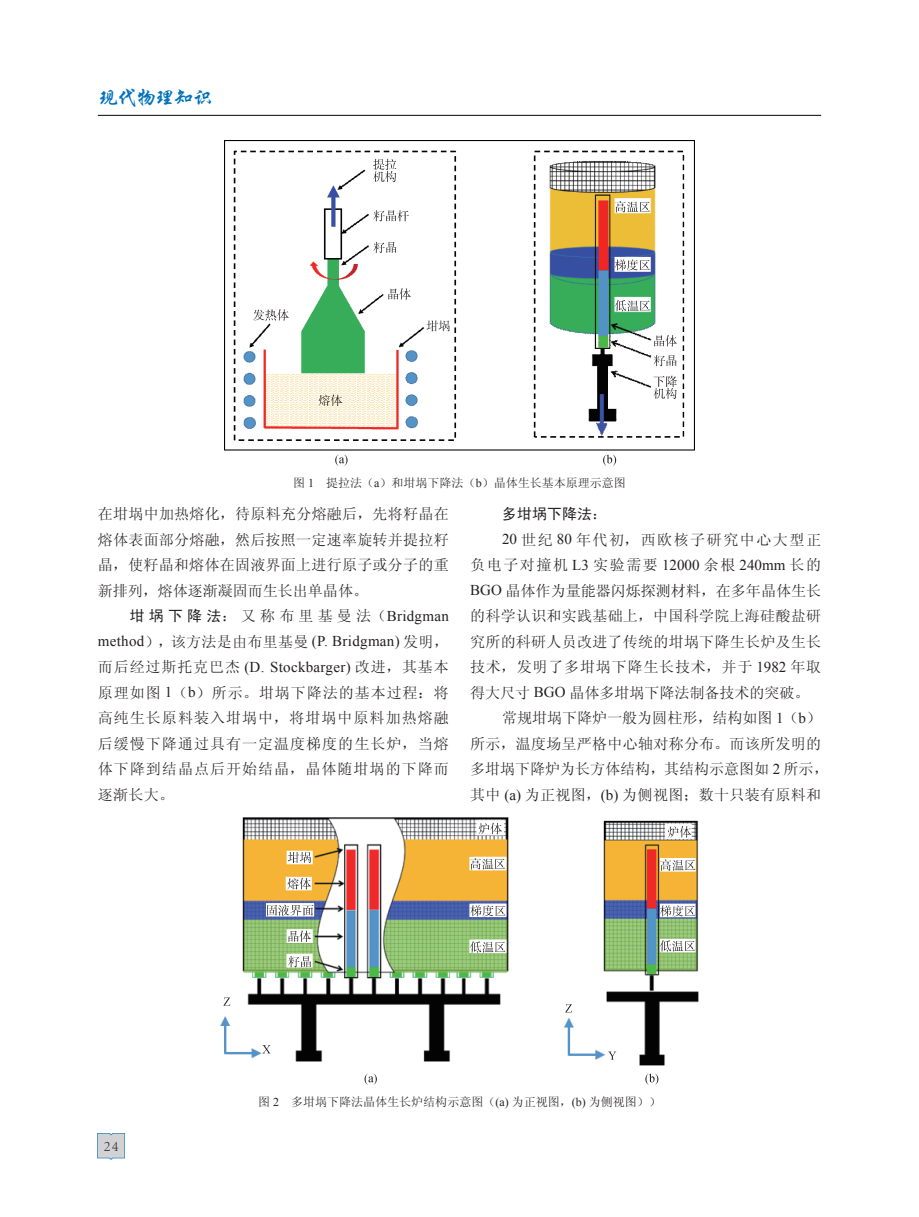
<style>
.page{position:relative;width:919px;height:1217px;background:#fff}
.page>*{position:absolute;margin:0;border:0;box-sizing:border-box;transform-origin:0 0}
.t1{font:21px "FZXKK GBK1 0";letter-spacing:-.1em;color:#0072bc}
.t2{font:15px "Sim Sun";letter-spacing:.02em;color:#231f20}
.t3{font:15px "Sim Sun";color:#231f20}
.t4{font:15px "Sim Sun";letter-spacing:.07em;color:#231f20}
.t5{font:15px "Times New Roman";letter-spacing:.02em;color:#231f20}
.t6{font:15px "Sim Sun";letter-spacing:.06em;color:#231f20}
.t7{font:15px "Sim Sun";letter-spacing:.105em;color:#231f20}
.t8{font:15px "Sim Sun";letter-spacing:.055em;color:#231f20}
.t9{font:15px "Sim Sun";letter-spacing:.065em;color:#231f20}
.t10{font:15px "Sim Sun";letter-spacing:.28em;color:#231f20}
.t11{font:15px "Sim Sun";letter-spacing:.1em;color:#231f20}
.t12{font:15px "Sim Hei";color:#231f20}
.t13{font:300 15px "Adobe Song Std";color:#231f20}
.t14{font:12px "Sim Sun";color:#231f20}
.s1{font-family:"Times New Roman"}
.s2{font-family:"Sim Hei"}
.s3{font-family:"Sim Sun"}
</style>
<div class="page">
<hr style="left:98px;top:115px;width:723px;height:1px;background:#231f20">
<img style="left:98px;top:1133px;width:27px;height:26px">
<img style="left:225px;top:140px;width:469px;height:326px">
<img style="left:220px;top:817px;width:478px;height:267px">
<h1 class="t1" style="left:98px;top:87px;width:117px">现代物理知识</h1>
<p class="t14" style="left:293px;top:477px;width:334px">图 <span class="s1">1</span> 提拉法（<span class="s1">a</span>）和坩埚下降法（<span class="s1">b</span>）晶体生长基本原理示意图</p>
<p class="t2" style="left:98px;top:506px;width:352px">在坩埚中加热熔化，待原料充分熔融后，先将籽晶在</p>
<p class="t2" style="left:98px;top:532px;width:352px">熔体表面部分熔融，然后按照一定速率旋转并提拉籽</p>
<p class="t2" style="left:98px;top:557px;width:352px">晶，使籽晶和熔体在固液界面上进行原子或分子的重</p>
<p class="t3" style="left:98px;top:583px;width:272px">新排列，熔体逐渐凝固而生长出单晶体。</p>
<p class="t10" style="left:130px;top:608px;width:320px"><span class="s2">坩埚下降法：</span>又称布里基曼法（<span class="s1">Bridgman</span></p>
<p class="t5" style="left:98px;top:631px;width:352px">method<span class="s3">），该方法是由布里基曼</span> (P. Bridgman) <span class="s3">发明，</span></p>
<p class="t6" style="left:98px;top:659px;width:352px">而后经过斯托克巴杰 <span class="s1">(D. Stockbarger)</span> 改进，其基本</p>
<p class="t9" style="left:98px;top:685px;width:352px">原理如图 <span class="s1">1</span>（<span class="s1">b</span>）所示。坩埚下降法的基本过程：将</p>
<p class="t4" style="left:98px;top:710px;width:352px">高纯生长原料装入坩埚中，将坩埚中原料加热熔融</p>
<p class="t4" style="left:98px;top:736px;width:352px">后缓慢下降通过具有一定温度梯度的生长炉，当熔</p>
<p class="t4" style="left:98px;top:761px;width:352px">体下降到结晶点后开始结晶，晶体随坩埚的下降而</p>
<p class="t2" style="left:98px;top:787px;width:78px">逐渐长大。</p>
<p class="t12" style="left:502px;top:506px;width:106px">多坩埚下降法：</p>
<p class="t11" style="left:502px;top:532px;width:320px"><span class="s1">20</span> 世纪 <span class="s1">80</span> 年代初，西欧核子研究中心大型正</p>
<p class="t7" style="left:470px;top:557px;width:352px">负电子对撞机 <span class="s1">L3</span> 实验需要 <span class="s1">12000</span> 余根 <span class="s1">240mm</span> 长的</p>
<p class="t3" style="left:470px;top:583px;width:352px"><span class="s1">BGO</span> 晶体作为量能器闪烁探测材料，在多年晶体生长</p>
<p class="t2" style="left:470px;top:608px;width:352px">的科学认识和实践基础上，中国科学院上海硅酸盐研</p>
<p class="t2" style="left:470px;top:634px;width:352px">究所的科研人员改进了传统的坩埚下降生长炉及生长</p>
<p class="t8" style="left:470px;top:659px;width:352px">技术，发明了多坩埚下降生长技术，并于 <span class="s1">1982</span> 年取</p>
<p class="t3" style="left:470px;top:685px;width:341px">得大尺寸 <span class="s1">BGO</span> 晶体多坩埚下降法制备技术的突破。</p>
<p class="t3" style="left:502px;top:710px;width:320px">常规坩埚下降炉一般为圆柱形，结构如图 <span class="s1">1</span>（<span class="s1">b</span>）</p>
<p class="t2" style="left:470px;top:736px;width:352px">所示，温度场呈严格中心轴对称分布。而该所发明的</p>
<p class="t3" style="left:470px;top:761px;width:360px">多坩埚下降炉为长方体结构，其结构示意图如 <span class="s1">2</span> 所示，</p>
<p class="t2" style="left:470px;top:787px;width:352px">其中 <span class="s1">(a)</span> 为正视图，<span class="s1">(b)</span> 为侧视图；数十只装有原料和</p>
<p class="t13" style="left:104px;top:1136px;width:16px">24</p>
<p class="t14" style="left:258px;top:1095px;width:404px">图 <span class="s1">2</span> 多坩埚下降法晶体生长炉结构示意图（<span class="s1">(a)</span> 为正视图，<span class="s1">(b)</span> 为侧视图））</p>
</div>
